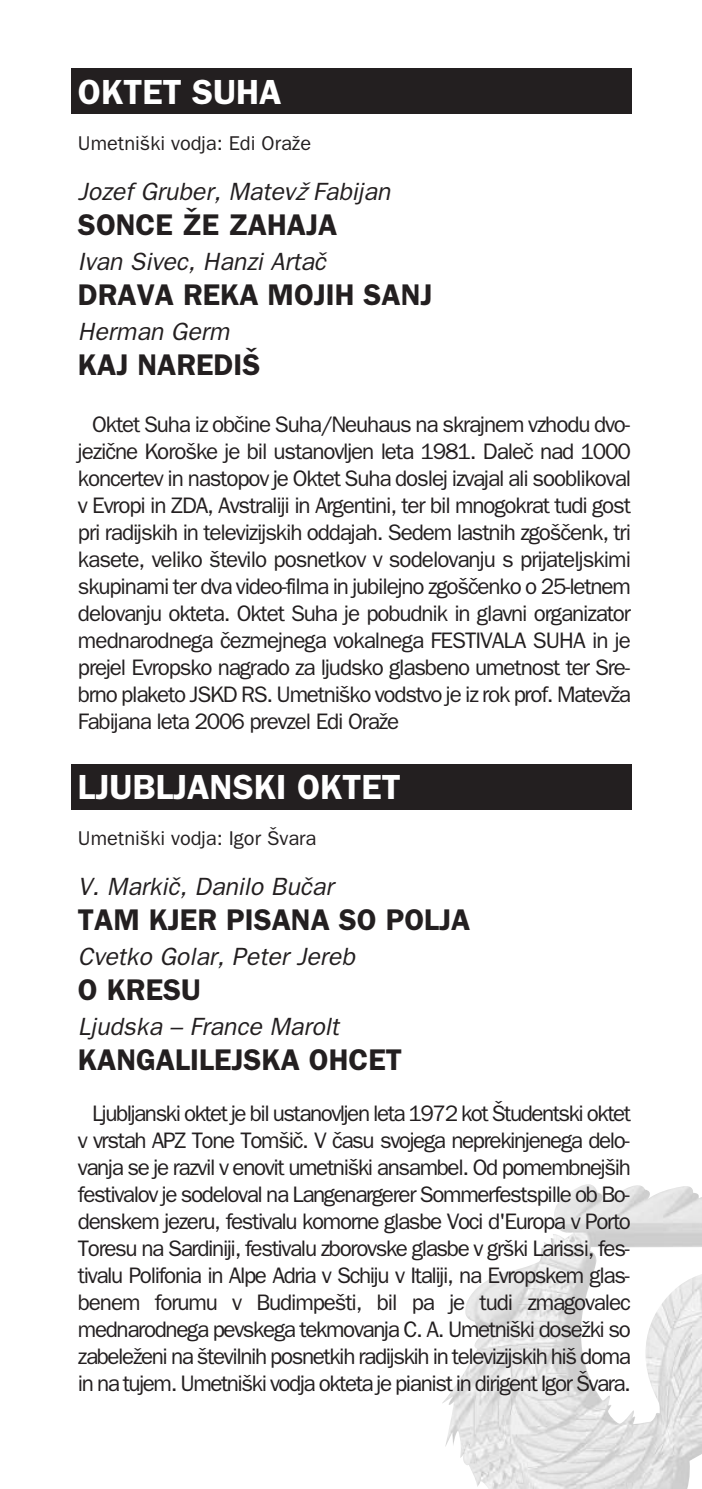
<style>
.page{position:relative;width:702px;height:1489px;background:#fff}
.page>*{position:absolute;margin:0;border:0;box-sizing:border-box;transform-origin:0 0}
.t1{font:35px "Franklingothic Demi";color:#fff}
.t2{font:30px "Franklingothic Demi";color:#231f20}
.t3{font:italic 25px "Franklingothic";color:#231f20}
.t4{font:22.5px/27px "Franklingothic";letter-spacing:-.06em;color:#231f20;text-align:justify}
.t5{font:20px "Franklingothic";color:#231f20}
</style>
<div class="page">
<img style="left:442px;top:1184px;width:260px;height:304px">
<div style="left:71px;top:763px;width:560px;height:46px;background:#231f20"></div>
<div style="left:71px;top:68px;width:560px;height:46px;background:#231f20"></div>
<h1 class="t1" style="left:78px;top:72px;width:205px">OKTET SUHA</h1>
<p class="t5" style="left:78px;top:132px;width:234px">Umetniški vodja: Edi Oraže</p>
<p class="t3" style="left:78px;top:177px;width:314px">Jozef Gruber, Matevž Fabijan</p>
<h2 class="t2" style="left:78px;top:207px;width:261px">SONCE ŽE ZAHAJA</h2>
<p class="t3" style="left:78px;top:247px;width:249px">Ivan Sivec, Hanzi Artaœ</p>
<h2 class="t2" style="left:78px;top:277px;width:356px">DRAVA REKA MOJIH SANJ</h2>
<p class="t3" style="left:78px;top:317px;width:153px">Herman Germ</p>
<h2 class="t2" style="left:78px;top:347px;width:184px">KAJ NAREDIŠ</h2>
<p class="t4" style="left:78px;top:411px;width:554px;text-indent:14px">Oktet Suha iz obœine Suha/Neuhaus na skrajnem vzhodu dvo&shy;jeziœne Koroške je bil ustanovljen leta 1981. Daleœ nad 1000 koncertev in nastopov je Oktet Suha doslej izvajal ali sooblikoval v Evropi in ZDA, Avstraliji in Argentini, ter bil mnogokrat tudi gost pri radijskih in televizijskih oddajah. Sedem lastnih zgošœenk, tri kasete, veliko število posnetkov v sodelovanju s prijateljskimi skupinami ter dva video-filma in jubilejno zgošœenko o 25-letnem delovanju okteta. Oktet Suha je pobudnik in glavni organizator mednarodnega œezmejnega vokalnega FESTIVALA SUHA in je prejel Evropsko nagrado za ljudsko glasbeno umetnost ter Sre&shy;brno plaketo JSKD RS. Umetniško vodstvo je iz rok prof. Matevža Fabijana leta 2006 prevzel Edi Oraže</p>
<h1 class="t1" style="left:78px;top:766px;width:324px">LJUBLJANSKI OKTET</h1>
<p class="t5" style="left:78px;top:826px;width:240px">Umetniški vodja: Igor Švara</p>
<p class="t3" style="left:78px;top:871px;width:257px">V. Markiœ, Danilo Buœar</p>
<h2 class="t2" style="left:78px;top:901px;width:394px">TAM KJER PISANA SO POLJA</h2>
<p class="t3" style="left:78px;top:941px;width:278px">Cvetko Golar, Peter Jereb</p>
<h2 class="t2" style="left:78px;top:971px;width:124px">O KRESU</h2>
<p class="t3" style="left:78px;top:1011px;width:262px">Ljudska – France Marolt</p>
<h2 class="t2" style="left:78px;top:1041px;width:325px">KANGALILEJSKA OHCET</h2>
<p class="t4" style="left:78px;top:1099px;width:554px;text-indent:14px">Ljubljanski oktetje bil ustanovljen leta 1972 kot Študentski oktet v vrstah APZ Tone Tomšiœ. V œasu svojega neprekinjenega delo&shy;vanja se je razvil v enovit umetniški ansambel. Od pomembnejših festivalov je sodeloval na Langenargerer Sommerfestspille ob Bo&shy;denskem jezeru, festivalu komorne glasbe Voci d'Europa v Porto Toresu na Sardiniji, festivalu zborovske glasbe v grški Larissi, fes&shy;tivalu Polifonia in Alpe Adria v Schiju v Italiji, na Evropskem glas&shy;benem forumu v Budimpešti, bil pa je tudi zmagovalec mednarodnega pevskega tekmovanja C. A. Umetniški dosežki so zabeleženi na številnih posnetkih radijskih in televizijskih hiš doma in na tujem. Umetniški vodja okteta je pianist in dirigent Igor Švara.</p>
</div>
